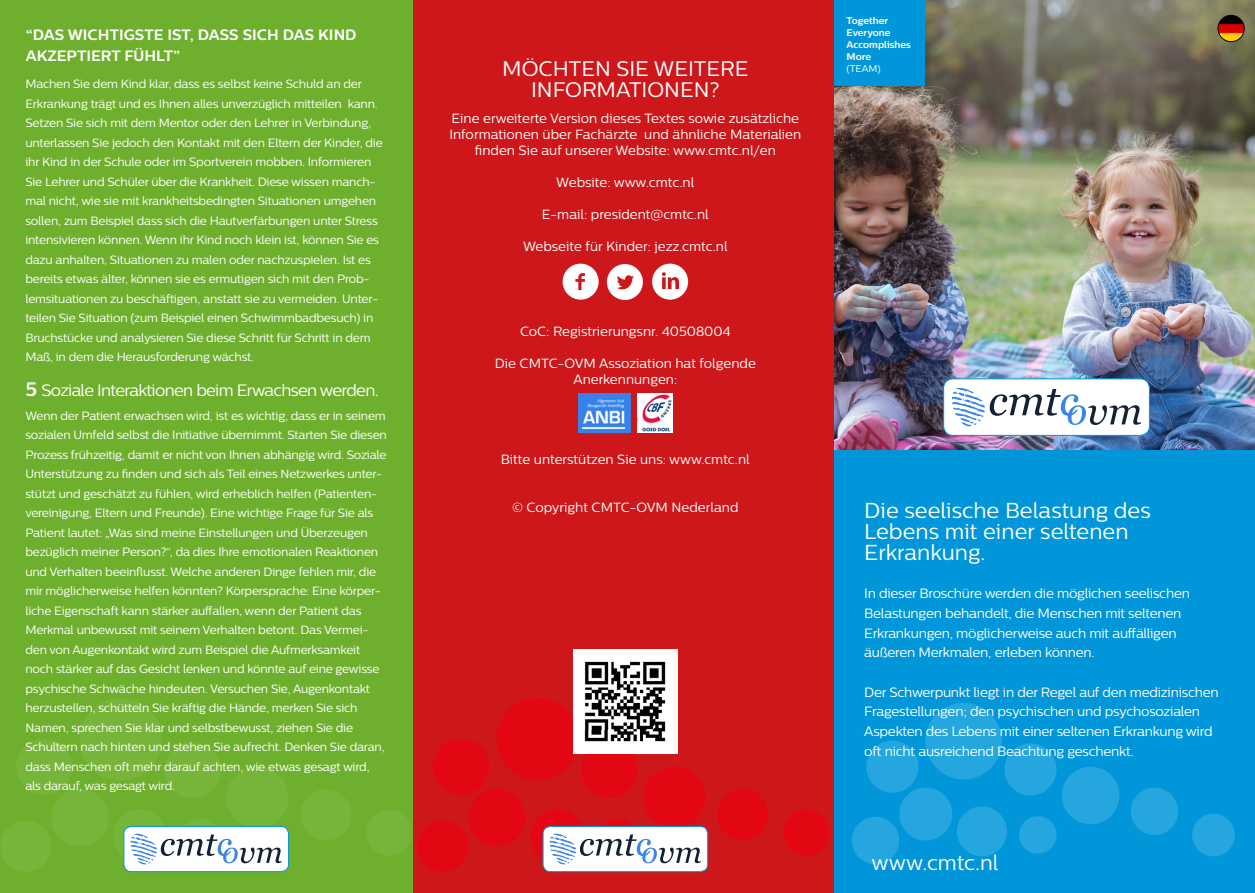
<style>
.page{position:relative;width:1255px;height:893px;background:#fff}
.page>*{position:absolute;margin:0;border:0;box-sizing:border-box;transform-origin:0 0}
.t1{font:21.6px/21px "Centrale Sans";color:#fff}
.t2{font:21px/21px "Centrale Sans";color:#fff;text-align:center}
.t3{font:16.5px "Centrale Sans";letter-spacing:-.04em;color:#fff}
.t4{font:700 15px/21px "Centrale Sans";color:#fff}
.t5{font:13.5px/19.6px "Centrale Sans";letter-spacing:-.02em;color:#fff}
.t6{font:13.35px/16px "Centrale Sans";color:#fff;text-align:center}
.t7{font:12px/19.5px "Centrale Sans";letter-spacing:-.02em;color:#fff}
.t8{font:700 9.75px/12.1px "Centrale Sans";color:#fff}
.t9{font:9.75px "Centrale Sans";color:#fff}
.s1{font-weight:700;font-size:19.5px}
</style>
<div class="page">
<img style="left:833px;top:0;width:421px;height:451px">
<div style="left:833px;top:0;width:92px;height:86px;background:#0096d9"></div>
<svg style="left:1040px;top:346px;width:55px;height:55px"></svg>
<svg style="left:966px;top:333px;width:61px;height:61px;background:#92b8d1"></svg>
<svg style="left:1202px;top:363px;width:45px;height:45px;background:#81a2cd"></svg>
<svg style="left:1135px;top:355px;width:56px;height:56px;background:#316097"></svg>
<img style="left:843px;top:283px;width:81px;height:80px;border-radius:50%">
<svg style="left:904px;top:355px;width:50px;height:50px;background:#344062"></svg>
<div style="left:833px;top:451px;width:421px;height:442px;background:#0096d9"></div>
<div style="left:866px;top:740px;width:52px;height:53px;background:#26a6de;border-radius:50%"></div>
<div style="left:1004px;top:743px;width:52px;height:52px;background:#26a6de;border-radius:50%"></div>
<div style="left:1061px;top:767px;width:58px;height:57px;background:#26a6de;border-radius:50%"></div>
<div style="left:1019px;top:816px;width:37px;height:38px;background:#26a6de;border-radius:50%"></div>
<div style="left:1191px;top:814px;width:43px;height:42px;background:#26a6de;border-radius:50%"></div>
<div style="left:899px;top:787px;width:53px;height:53px;background:#26a6de;border-radius:50%"></div>
<div style="left:956px;top:806px;width:50px;height:50px;background:#26a6de;border-radius:50%"></div>
<div style="left:925px;top:703px;width:76px;height:76px;background:#26a6de;border-radius:50%"></div>
<div style="left:851px;top:817px;width:48px;height:47px;background:#26a6de;border-radius:50%"></div>
<div style="left:1130px;top:787px;width:48px;height:48px;background:#26a6de;border-radius:50%"></div>
<div style="left:943px;top:379px;width:206px;height:56px;background:#fff;border-radius:9px"></div>
<div style="left:943px;top:378px;width:206px;height:58px;border:1px solid #0096d9;border-radius:9px"></div>
<svg style="left:952px;top:388px;width:189px;height:38px"></svg>
<img style="left:1217px;top:15px;width:27px;height:27px;border-radius:13px">
<div style="left:1217px;top:15px;width:27px;height:27px;border:1px solid #000;border-radius:50%"></div>
<div style="left:412px;top:0;width:421px;height:893px;background:#cd171a"></div>
<div style="left:433px;top:739px;width:56px;height:56px;background:#e30613;border-radius:50%"></div>
<div style="left:581px;top:742px;width:56px;height:56px;background:#e30613;border-radius:50%"></div>
<div style="left:643px;top:767px;width:62px;height:62px;background:#e30613;border-radius:50%"></div>
<svg style="left:597px;top:819px;width:40px;height:40px"></svg>
<div style="left:468px;top:789px;width:57px;height:57px;background:#e30613;border-radius:50%"></div>
<div style="left:530px;top:809px;width:54px;height:54px;background:#e30613;border-radius:50%"></div>
<div style="left:496px;top:698px;width:82px;height:82px;background:#e30613;border-radius:50%"></div>
<div style="left:417px;top:821px;width:51px;height:51px;background:#e30613;border-radius:50%"></div>
<div style="left:717px;top:789px;width:51px;height:51px;background:#e30613;border-radius:50%"></div>
<img style="left:578px;top:394px;width:52px;height:38px">
<img style="left:637px;top:394px;width:35px;height:38px">
<div style="left:783px;top:810px;width:46px;height:46px;background:#e30613;border-radius:50%"></div>
<div style="left:543px;top:826px;width:164px;height:46px;background:#fff;border-radius:8px"></div>
<div style="left:542px;top:826px;width:166px;height:46px;border:1px solid #0096d9;border-radius:8px"></div>
<svg style="left:549px;top:833px;width:152px;height:31px"></svg>
<svg style="left:607px;top:264px;width:36px;height:36px"></svg>
<svg style="left:562px;top:264px;width:36px;height:36px"></svg>
<svg style="left:652px;top:264px;width:36px;height:36px"></svg>
<img style="left:573px;top:649px;width:104px;height:105px">
<div style="left:0;top:0;width:412px;height:893px;background:#6eb02e"></div>
<div style="left:16px;top:739px;width:56px;height:56px;background:#77b53a;border-radius:50%"></div>
<div style="left:164px;top:742px;width:57px;height:56px;background:#77b53a;border-radius:50%"></div>
<div style="left:226px;top:767px;width:62px;height:62px;background:#77b53a;border-radius:50%"></div>
<div style="left:180px;top:819px;width:41px;height:40px;background:#77b53a;border-radius:50%"></div>
<div style="left:52px;top:789px;width:57px;height:57px;background:#77b53a;border-radius:50%"></div>
<div style="left:113px;top:809px;width:54px;height:54px;background:#77b53a;border-radius:50%"></div>
<div style="left:79px;top:698px;width:83px;height:82px;background:#77b53a;border-radius:50%"></div>
<div style="left:1px;top:821px;width:51px;height:51px;background:#77b53a;border-radius:50%"></div>
<div style="left:300px;top:789px;width:51px;height:51px;background:#77b53a;border-radius:50%"></div>
<div style="left:366px;top:810px;width:46px;height:46px;background:#77b53a;border-radius:50%"></div>
<div style="left:124px;top:826px;width:164px;height:46px;background:#fff;border-radius:8px"></div>
<div style="left:124px;top:826px;width:165px;height:46px;border:1px solid #0096d9;border-radius:8px"></div>
<svg style="left:130px;top:833px;width:152px;height:31px"></svg>
<p class="t4" style="left:26px;top:24px;width:332px">“DAS WICHTIGSTE IST, DASS SICH DAS KIND<br>AKZEPTIERT FÜHLT”</p>
<p class="t7" style="left:25px;top:74px;width:359px">Machen Sie dem Kind klar, dass es selbst keine Schuld an der Erkrankung trägt und es Ihnen alles unverzüglich mitteilen kann.<br>Setzen Sie sich mit dem Mentor oder den Lehrer in Verbindung, unterlassen Sie jedoch den Kontakt mit den Eltern der Kinder, die ihr Kind in der Schule oder im Sportverein mobben. Informieren Sie Lehrer und Schüler über die Krankheit. Diese wissen manch&shy;mal nicht, wie sie mit krankheitsbedingten Situationen umgehen sollen, zum Beispiel dass sich die Hautverfärbungen unter Stress intensivieren können. Wenn ihr Kind noch klein ist, können Sie es dazu anhalten, Situationen zu malen oder nachzuspielen. Ist es bereits etwas älter, können sie es ermutigen sich mit den Prob&shy;lemsituationen zu beschäftigen, anstatt sie zu vermeiden. Unter&shy;teilen Sie Situation (zum Beispiel einen Schwimmbadbesuch) in Bruchstücke und analysieren Sie diese Schritt für Schritt in dem Maß, in dem die Herausforderung wächst.</p>
<h3 class="t3" style="left:25px;top:381px;width:355px"><span class="s1">5</span> Soziale Interaktionen beim Erwachsen werden.</h3>
<p class="t7" style="left:25px;top:406px;width:363px">Wenn der Patient erwachsen wird, ist es wichtig, dass er in seinem sozialen Umfeld selbst die Initiative übernimmt. Starten Sie diesen Prozess frühzeitig, damit er nicht von Ihnen abhängig wird. Soziale Unterstützung zu finden und sich als Teil eines Netzwerkes unter&shy;stützt und geschätzt zu fühlen, wird erheblich helfen (Patienten&shy;vereinigung, Eltern und Freunde). Eine wichtige Frage für Sie als Patient lautet: „Was sind meine Einstellungen und Überzeugen bezüglich meiner Person?“, da dies Ihre emotionalen Reaktionen und Verhalten beeinflusst. Welche anderen Dinge fehlen mir, die mir möglicherweise helfen könnten? Körpersprache: Eine körper&shy;liche Eigenschaft kann stärker auffallen, wenn der Patient das Merkmal unbewusst mit seinem Verhalten betont. Das Vermei&shy;den von Augenkontakt wird zum Beispiel die Aufmerksamkeit noch stärker auf das Gesicht lenken und könnte auf eine gewisse psychische Schwäche hindeuten. Versuchen Sie, Augenkontakt herzustellen, schütteln Sie kräftig die Hände, merken Sie sich Namen, sprechen Sie klar und selbstbewusst, ziehen Sie die Schultern nach hinten und stehen Sie aufrecht. Denken Sie daran, dass Menschen oft mehr darauf achten, wie etwas gesagt wird, als darauf, was gesagt wird.</p>
<h2 class="t2" style="left:502px;top:58px;width:248px">MÖCHTEN SIE WEITERE<br>INFORMATIONEN?</h2>
<p class="t6" style="left:449px;top:110px;width:353px">Eine erweiterte Version dieses Textes sowie zusätzliche<br>Informationen über Fachärzte und ähnliche Materialien finden Sie auf unserer Website: www.cmtc.nl/en</p>
<p class="t6" style="left:556px;top:174px;width:140px">Website: www.cmtc.nl</p>
<p class="t6" style="left:542px;top:206px;width:168px">E-mail: president@cmtc.nl</p>
<p class="t6" style="left:523px;top:238px;width:206px">Webseite für Kinder: jezz.cmtc.nl</p>
<p class="t6" style="left:520px;top:323px;width:212px">CoC: Registrierungsnr. 40508004</p>
<p class="t6" style="left:495px;top:355px;width:262px">Die CMTC-OVM Assoziation hat folgende<br>Anerkennungen:</p>
<p class="t8" style="left:846px;top:14px;width:66px">Together<br>Everyone<br>Accomplishes<br>More</p>
<p class="t9" style="left:846px;top:63px;width:36px">(TEAM)</p>
<p class="t6" style="left:501px;top:451px;width:250px">Bitte unterstützen Sie uns: www.cmtc.nl</p>
<p class="t6" style="left:512px;top:499px;width:228px">© Copyright CMTC-OVM Nederland</p>
<h1 class="t1" style="left:864px;top:499px;width:288px">Die seelische Belastung des<br>Lebens mit einer seltenen<br>Erkrankung.</h1>
<p class="t5" style="left:864px;top:583px;width:327px">In dieser Broschüre werden die möglichen seelischen Belastungen behandelt, die Menschen mit seltenen Erkrankungen, möglicherweise auch mit auffälligen äußeren Merkmalen, erleben können.</p>
<p class="t5" style="left:864px;top:682px;width:356px">Der Schwerpunkt liegt in der Regel auf den medizinischen Fragestellungen; den psychischen und psychosozialen Aspekten des Lebens mit einer seltenen Erkrankung wird oft nicht ausreichend Beachtung geschenkt.</p>
<h2 class="t2" style="left:871px;top:851px;width:129px">www.cmtc.nl</h2>
</div>
